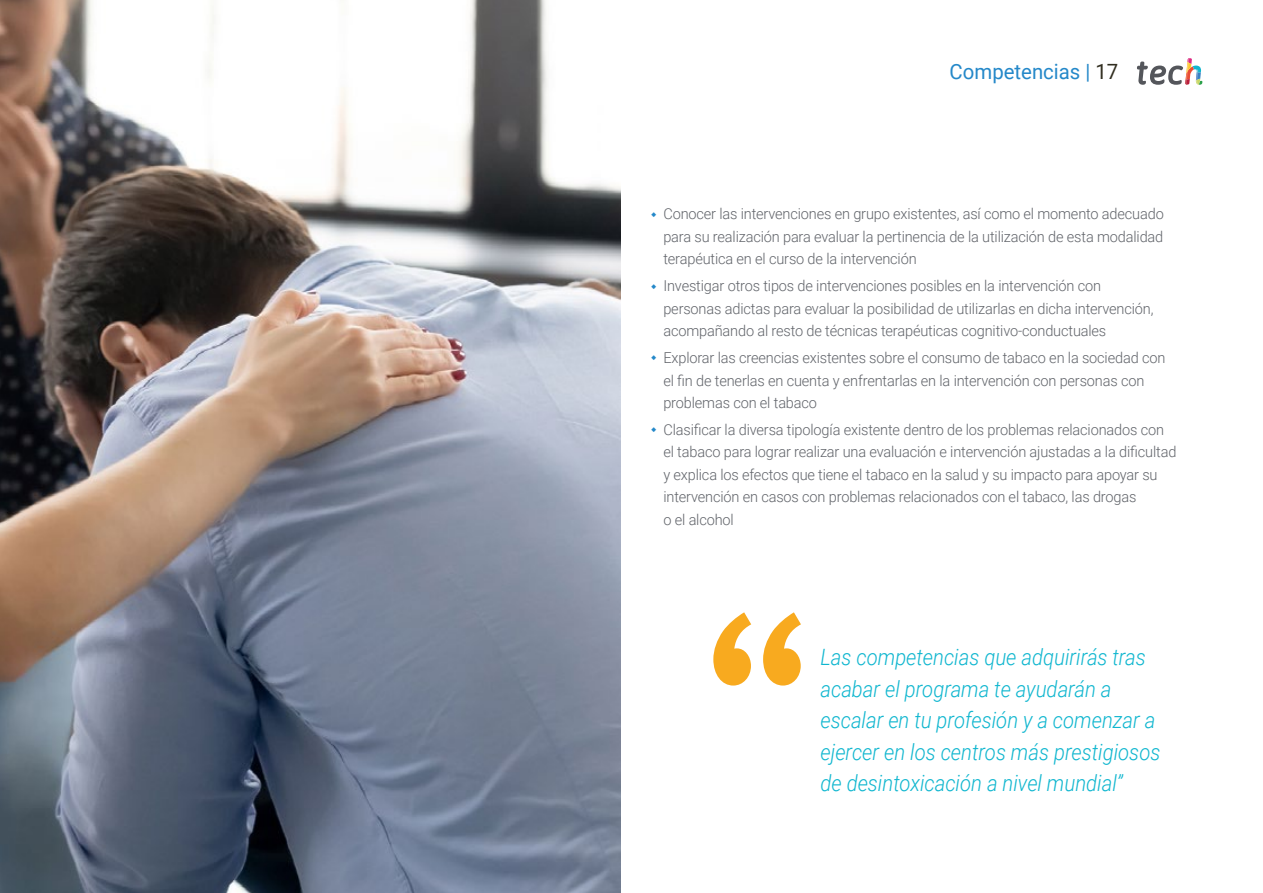
<style>
.page{position:relative;width:1263px;height:893px;background:#fff}
.page>*{position:absolute;margin:0;border:0;box-sizing:border-box;transform-origin:0 0}
.t1{font:italic 300 22.5px/31.5px "Roboto";color:#0fb6cf;scale:.9 1}
.t2{font:21px "Roboto";color:#2488c9}
.t3{font:300 15px/22.5px "Roboto";letter-spacing:-.01em;color:#61646a}
.s1{color:#312e20}
</style>
<div class="page">
<img style="left:0;top:0;width:621px;height:893px">
<svg style="left:1137px;top:58px;width:65px;height:27px"></svg>
<svg style="left:713px;top:612px;width:88px;height:74px"></svg>
<h2 class="t2" style="left:950px;top:56px;width:170px">Competencias | <span class="s1">17</span></h2>
<p class="t3" style="left:663px;top:202px;width:502px;text-align:justify">Conocer las intervenciones en grupo existentes, así como el momento adecuado para su realización para evaluar la pertinencia de la utilización de esta modalidad terapéutica en el curso de la intervención</p>
<p class="t3" style="left:663px;top:274px;width:492px">Investigar otros tipos de intervenciones posibles en la intervención con personas adictas para evaluar la posibilidad de utilizarlas en dicha intervención, acompañando al resto de técnicas terapéuticas cognitivo-conductuales</p>
<p class="t3" style="left:663px;top:346px;width:503px">Explorar las creencias existentes sobre el consumo de tabaco en la sociedad con el fin de tenerlas en cuenta y enfrentarlas en la intervención con personas con problemas con el tabaco</p>
<p class="t3" style="left:663px;top:418px;width:514px">Clasificar la diversa tipología existente dentro de los problemas relacionados con el tabaco para lograr realizar una evaluación e intervención ajustadas a la dificultad y explica los efectos que tiene el tabaco en la salud y su impacto para apoyar su intervención en casos con problemas relacionados con el tabaco, las drogas<br>o el alcohol</p>
<h1 class="t1" style="left:820px;top:641px;width:379px">Las competencias que adquirirás tras acabar el programa te ayudarán a escalar en tu profesión y a comenzar a ejercer en los centros más prestigiosos de desintoxicación a nivel mundial”</h1>
</div>
